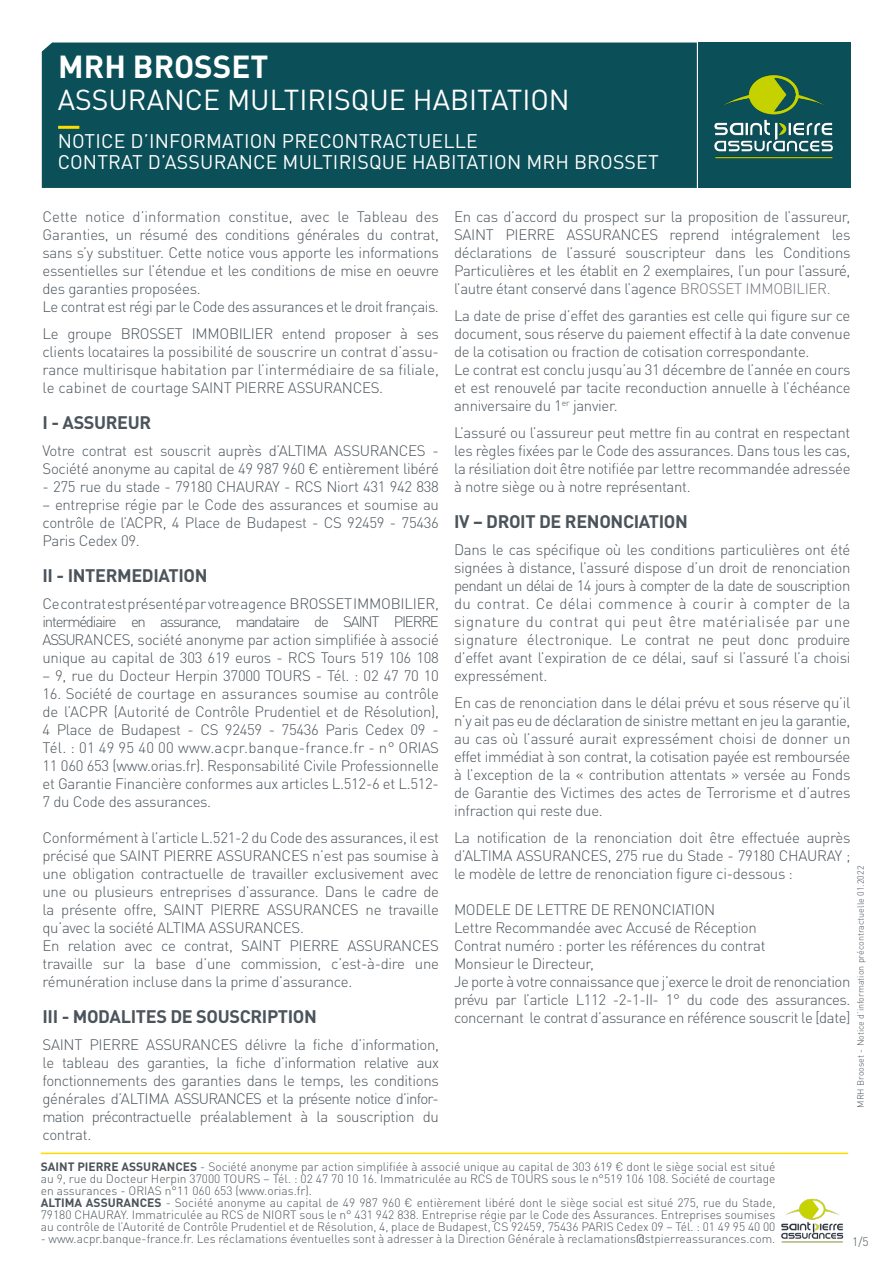
<style>
.page{position:relative;width:893px;height:1263px;background:#fff}
.page>*{position:absolute;margin:0;border:0;box-sizing:border-box;transform-origin:0 0}
.t1{font:700 31.5px "DIN Pro";color:#fff}
.t2{font:28.5px "DIN Pro";color:#fff}
.t3{font:19.5px "DIN Pro";letter-spacing:.01em;color:#fff}
.t4{font:700 18px "DIN Pro";letter-spacing:-.02em;color:#4b545b}
.t5{font:300 15px/18px "DIN Pro";letter-spacing:-.02em;color:#4b545b;text-align:justify}
.t6{font:300 12px/12px "DIN Pro";color:#4b545b;text-align:justify}
.t7{font:300 9px "DIN Pro";color:#4b545b}
.s1{color:#73767d}
.s2{font-weight:700}
.s3{font-weight:400}
</style>
<div class="page">
<div style="left:42px;top:43px;width:655px;height:145px;background:#0b4f58"></div>
<hr style="left:58px;top:126px;width:21px;height:3px;background:#ffdc00">
<img style="left:699px;top:43px;width:152px;height:145px">
<hr style="left:41px;top:1152px;width:807px;height:2px;background:#ffdc00">
<img style="left:781px;top:1198px;width:63px;height:45px">
<p class="t1" style="left:58px;top:41px;width:212px">MRH BROSSET</p>
<p class="t2" style="left:58px;top:77px;width:514px">ASSURANCE MULTIRISQUE HABITATION</p>
<p class="t3" style="left:58px;top:126px;width:422px">NOTICE D’INFORMATION PRECONTRACTUELLE</p>
<p class="t3" style="left:58px;top:147px;width:603px">CONTRAT D’ASSURANCE MULTIRISQUE HABITATION MRH BROSSET</p>
<p class="t5" style="left:43px;top:206px;width:398px">Cette notice d’information constitue, avec le Tableau des Garanties, un résumé des conditions générales du contrat, sans s’y substituer. Cette notice vous apporte les informations essentielles sur l’étendue et les conditions de mise en oeuvre des garanties proposées.</p>
<p class="t5" style="left:43px;top:296px;width:398px">Le contrat est régi par le Code des assurances et le droit français.</p>
<p class="t5" style="left:43px;top:323px;width:398px">Le groupe BROSSET IMMOBILIER entend proposer à ses clients locataires la possibilité de souscrire un contrat d’assu&shy;rance multirisque habitation par l’intermédiaire de sa filiale, le cabinet de courtage SAINT PIERRE ASSURANCES.</p>
<p class="t4" style="left:43px;top:408px;width:110px">I - ASSUREUR</p>
<p class="t5" style="left:43px;top:440px;width:398px">Votre contrat est souscrit auprès d’ALTIMA ASSURANCES -<br>Société anonyme au capital de 49 987 960 € entièrement libéré</p>
<p class="t5" style="left:43px;top:476px;width:398px">- 275 rue du stade - 79180 CHAURAY - RCS Niort 431 942 838</p>
<p class="t5" style="left:43px;top:494px;width:398px">– entreprise régie par le Code des assurances et soumise au contrôle de l’ACPR, 4 Place de Budapest - CS 92459 - 75436<br>Paris Cedex 09.</p>
<p class="t4" style="left:43px;top:561px;width:166px">II - INTERMEDIATION</p>
<p class="t5" style="left:43px;top:593px;width:398px">Ce contrat est présenté par votre agence BROSSET IMMOBILIER,</p>
<p class="t5" style="left:43px;top:611px;width:398px">intermédiaire en assurance, mandataire de SAINT PIERRE ASSURANCES, société anonyme par action simplifiée à associé unique au capital de 303 619 euros - RCS Tours 519 106 108</p>
<p class="t5" style="left:43px;top:665px;width:398px">– 9, rue du Docteur Herpin 37000 TOURS - Tél. : 02 47 70 10</p>
<p class="t5" style="left:43px;top:683px;width:398px">16. Société de courtage en assurances soumise au contrôle de l’ACPR (Autorité de Contrôle Prudentiel et de Résolution), 4 Place de Budapest - CS 92459 - 75436 Paris Cedex 09 - Tél. : 01 49 95 40 00 www.acpr.banque-france.fr - n° ORIAS 11 060 653 (www.orias.fr). Responsabilité Civile Professionnelle et Garantie Financière conformes aux articles L.512-6 et L.512- 7 du Code des assurances.</p>
<p class="t5" style="left:43px;top:827px;width:398px">Conformément à l’article L.521-2 du Code des assurances, il est précisé que SAINT PIERRE ASSURANCES n’est pas soumise à une obligation contractuelle de travailler exclusivement avec une ou plusieurs entreprises d’assurance. Dans le cadre de la présente offre, SAINT PIERRE ASSURANCES ne travaille qu’avec la société ALTIMA ASSURANCES.</p>
<p class="t5" style="left:43px;top:935px;width:398px">En relation avec ce contrat, SAINT PIERRE ASSURANCES travaille sur la base d’une commission, c’est-à-dire une rémunération incluse dans la prime d’assurance.</p>
<p class="t4" style="left:43px;top:1002px;width:276px">III - MODALITES DE SOUSCRIPTION</p>
<p class="t5" style="left:43px;top:1034px;width:398px">SAINT PIERRE ASSURANCES délivre la fiche d’information, le tableau des garanties, la fiche d’information relative aux fonctionnements des garanties dans le temps, les conditions générales d’ALTIMA ASSURANCES et la présente notice d’infor&shy;mation précontractuelle préalablement à la souscription du contrat.</p>
<p class="t5" style="left:454px;top:206px;width:398px">En cas d’accord du prospect sur la proposition de l’assureur, SAINT PIERRE ASSURANCES reprend intégralement les déclarations de l’assuré souscripteur dans les Conditions Particulières et les établit en 2 exemplaires, l’un pour l’assuré, l’autre étant conservé dans l’agence <span class="s1">BROSSET IMMOBILIER.</span></p>
<p class="t5" style="left:454px;top:305px;width:398px">La date de prise d’effet des garanties est celle qui figure sur ce document, sous réserve du paiement effectif à la date convenue de la cotisation ou fraction de cotisation correspondante.</p>
<p class="t5" style="left:454px;top:359px;width:398px">Le contrat est conclu jusqu’au 31 décembre de l’année en cours et est renouvelé par tacite reconduction annuelle à l’échéance anniversaire du 1<sup>er</sup> janvier.</p>
<p class="t5" style="left:454px;top:422px;width:398px">L’assuré ou l’assureur peut mettre fin au contrat en respectant les règles fixées par le Code des assurances. Dans tous les cas, la résiliation doit être notifiée par lettre recommandée adressée à notre siège ou à notre représentant.</p>
<p class="t4" style="left:454px;top:507px;width:235px">IV – DROIT DE RENONCIATION</p>
<p class="t5" style="left:454px;top:539px;width:398px">Dans le cas spécifique où les conditions particulières ont été signées à distance, l’assuré dispose d’un droit de renonciation pendant un délai de 14 jours à compter de la date de souscription du contrat. Ce délai commence à courir à compter de la signature du contrat qui peut être matérialisée par une signature électronique. Le contrat ne peut donc produire d’effet avant l’expiration de ce délai, sauf si l’assuré l’a choisi expressément.</p>
<p class="t5" style="left:454px;top:692px;width:398px">En cas de renonciation dans le délai prévu et sous réserve qu’il n’y ait pas eu de déclaration de sinistre mettant en jeu la garantie,</p>
<p class="t5" style="left:454px;top:728px;width:398px">au cas où l’assuré aurait expressément choisi de donner un effet immédiat à son contrat, la cotisation payée est remboursée à l’exception de la « contribution attentats » versée au Fonds de Garantie des Victimes des actes de Terrorisme et d’autres infraction qui reste due.</p>
<p class="t5" style="left:454px;top:827px;width:398px">La notification de la renonciation doit être effectuée auprès d’ALTIMA ASSURANCES, 275 rue du Stade - 79180 CHAURAY ; le modèle de lettre de renonciation figure ci-dessous :</p>
<p class="t5" style="left:454px;top:899px;width:263px">MODELE DE LETTRE DE RENONCIATION</p>
<p class="t5" style="left:454px;top:917px;width:304px">Lettre Recommandée avec Accusé de Réception</p>
<p class="t5" style="left:454px;top:935px;width:313px">Contrat numéro : porter les références du contrat</p>
<p class="t5" style="left:454px;top:953px;width:141px">Monsieur le Directeur,</p>
<p class="t5" style="left:454px;top:971px;width:398px">Je porte à votre connaissance que j’exerce le droit de renonciation</p>
<p class="t5" style="left:454px;top:989px;width:398px">prévu par l’article L112 -2-1-II- 1° du code des assurances. concernant le contrat d’assurance en référence souscrit le [date]</p>
<p class="t7" style="left:854px;top:1108px;width:243px;rotate:-90deg">MRH Brooset - Notice d’information précontractuelle 01.2022</p>
<p class="t6" style="left:41px;top:1159px;width:736px"><span class="s2">SAINT PIERRE ASSURANCES</span> - Société anonyme par action simplifiée à associé unique au capital de 303 619 € dont le siège social est situé au 9, rue du Docteur Herpin 37000 TOURS – Tél. : 02 47 70 10 16. Immatriculée au RCS de TOURS sous le n°519 106 108. Société de courtage en assurances - ORIAS n°11 060 653 (www.orias.fr).</p>
<p class="t6" style="left:41px;top:1195px;width:736px"><span class="s2">ALTIMA ASSURANCES</span> - Société anonyme au capital de 49 987 960 € entièrement libéré dont le siège social est situé 275, rue du Stade, 79180 CHAURAY. Immatriculée au RCS de NIORT sous le n° 431 942 838. Entreprise régie par le Code des Assurances. Entreprises soumises au contrôle de l’Autorité de Contrôle Prudentiel et de Résolution, 4, place de Budapest, CS 92459, 75436 PARIS Cedex 09 – Tél. : 01 49 95 40 00</p>
<p class="t6" style="left:41px;top:1231px;width:736px">- www.acpr.banque-france.fr. Les réclamations éventuelles sont à adresser à la Direction Générale à reclamations<span class="s3">@</span>stpierreassurances.com.</p>
<p class="t6" style="left:852px;top:1234px;width:18px">1/5</p>
</div>
